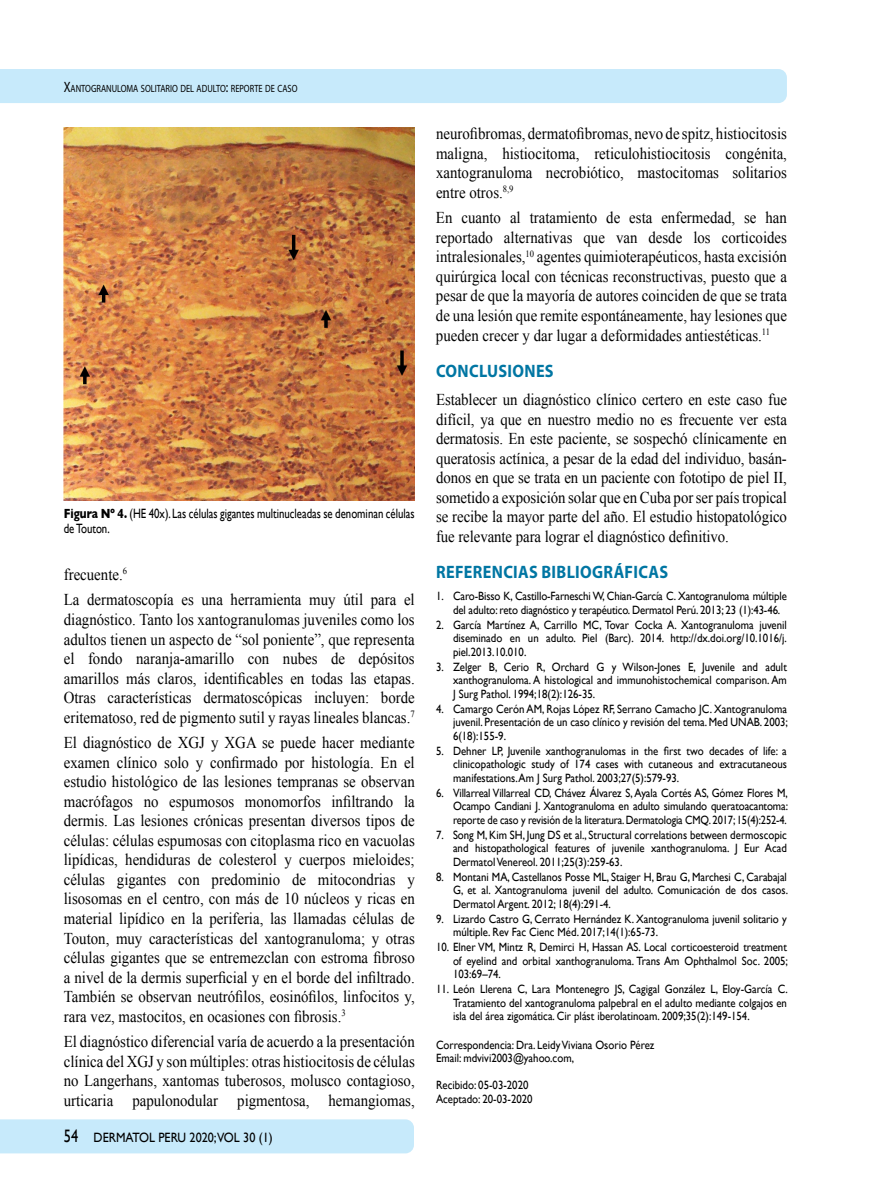
<style>
.page{position:relative;width:872px;height:1191px;background:#fff}
.page>*{position:absolute;margin:0;border:0;box-sizing:border-box;transform-origin:0 0}
.t1{font:700 18px "Myriad Pro";letter-spacing:.02em;color:#0076a3;scale:.9 1}
.t2{font:16.5px/19.5px "Times New Roman";color:#000;text-align:justify;scale:.9 1}
.t3{font:13.5px/15px "Gill Sans";color:#000;scale:.8 1}
.t4{font:13.5px "Gill Sans";color:#000;scale:.9 1}
.t5{font:12px/13.5px "Gill Sans";color:#000;text-align:justify;scale:.9 1}
.t6{font:10.5px "Myriad Pro";color:#000;scale:.8 1}
.s1{font-size:15px}
.s2{font-weight:700}
.s3{font-size:18px}
</style>
<div class="page">
<div style="left:0;top:69px;width:787px;height:34px;background:#c7eafb"></div>
<div style="left:0;top:1119px;width:414px;height:34px;background:#c7eafb"></div>
<img style="left:64px;top:128px;width:351px;height:372px">
<p class="t6" style="left:64px;top:82px;width:293px"><span class="s1">X</span>ANTOGRANULOMA SOLITARIO DEL ADULTO<span class="s1">:</span> REPORTE DE CASO</p>
<p class="t3" style="left:64px;top:506px;width:440px"><span class="s2">Figura Nº 4.</span> (HE 40x). Las células gigantes multinucleadas se denominan células de Touton.</p>
<p class="t2" style="left:64px;top:561px;width:391px;line-height:26px">frecuente.<sup>6<br></sup>La dermatoscopía es una herramienta muy útil para el</p>
<p class="t2" style="left:64px;top:609px;width:391px">diagnóstico. Tanto los xantogranulomas juveniles como los adultos tienen un aspecto de “sol poniente”, que representa el fondo naranja-amarillo con nubes de depósitos amarillos más claros, identificables en todas las etapas.<br>Otras características dermatoscópicas incluyen: borde eritematoso, red de pigmento sutil y rayas lineales blancas.<sup>7</sup></p>
<p class="t2" style="left:64px;top:733px;width:391px">El diagnóstico de XGJ y XGA se puede hacer mediante examen clínico solo y confirmado por histología. En el estudio histológico de las lesiones tempranas se observan macrófagos no espumosos monomorfos infiltrando la dermis. Las lesiones crónicas presentan diversos tipos de células: células espumosas con citoplasma rico en vacuolas lipídicas, hendiduras de colesterol y cuerpos mieloides; células gigantes con predominio de mitocondrias y lisosomas en el centro, con más de 10 núcleos y ricas en material lipídico en la periferia, las llamadas células de Touton, muy características del xantogranuloma; y otras células gigantes que se entremezclan con estroma fibroso a nivel de la dermis superficial y en el borde del infiltrado.<br>También se observan neutrófilos, eosinófilos, linfocitos y, rara vez, mastocitos, en ocasiones con fibrosis.<sup>3</sup></p>
<p class="t2" style="left:64px;top:1031px;width:391px">El diagnóstico diferencial varía de acuerdo a la presentación clínica del XGJ y son múltiples: otras histiocitosis de células no Langerhans, xantomas tuberosos, molusco contagioso, urticaria papulonodular pigmentosa, hemangiomas,</p>
<p class="t4" style="left:64px;top:1129px;width:234px"><span class="s3">54</span> DERMATOL PERU 2020;VOL 30 (1)</p>
<p class="t2" style="left:436px;top:123px;width:391px">neurofibromas, dermatofibromas, nevo de spitz, histiocitosis maligna, histiocitoma, reticulohistiocitosis congénita, xantogranuloma necrobiótico, mastocitomas solitarios entre otros.<sup>8,9</sup></p>
<p class="t2" style="left:436px;top:208px;width:391px">En cuanto al tratamiento de esta enfermedad, se han reportado alternativas que van desde los corticoides intralesionales,<sup>10</sup> agentes quimioterapéuticos, hasta excisión quirúrgica local con técnicas reconstructivas, puesto que a pesar de que la mayoría de autores coinciden de que se trata de una lesión que remite espontáneamente, hay lesiones que pueden crecer y dar lugar a deformidades antiestéticas.<sup>11</sup></p>
<p class="t1" style="left:436px;top:359px;width:132px">CONCLUSIONES</p>
<p class="t2" style="left:436px;top:389px;width:391px">Establecer un diagnóstico clínico certero en este caso fue difícil, ya que en nuestro medio no es frecuente ver esta dermatosis. En este paciente, se sospechó clínicamente en queratosis actínica, a pesar de la edad del individuo, basán&shy;donos en que se trata en un paciente con fototipo de piel II, sometido a exposición solar que en Cuba por ser país tropical se recibe la mayor parte del año. El estudio histopatológico fue relevante para lograr el diagnóstico definitivo.</p>
<p class="t1" style="left:436px;top:560px;width:259px">REFERENCIAS BIBLIOGRÁFICAS</p>
<p class="t5" style="left:453px;top:589px;width:372px;text-indent:-17px">1. Caro-Bisso K, Castillo-Farneschi W, Chian-García C. Xantogranuloma múltiple del adulto: reto diagnóstico y terapéutico. Dermatol Perú. 2013; 23 (1):43-46.</p>
<p class="t5" style="left:453px;top:617px;width:372px;text-indent:-17px">2. García Martínez A, Carrillo MC, Tovar Cocka A. Xantogranuloma juvenil diseminado en un adulto. Piel (Barc). 2014. http://dx.doi.org/10.1016/j. piel.2013.10.010.</p>
<p class="t5" style="left:453px;top:659px;width:372px;text-indent:-17px">3. Zelger B, Cerio R, Orchard G y Wilson-Jones E, Juvenile and adult xanthogranuloma. A histological and immunohistochemical comparison. Am J Surg Pathol. 1994;18(2):126-35.</p>
<p class="t5" style="left:453px;top:701px;width:374px;text-indent:-17px">4. Camargo Cerón AM, Rojas López RF, Serrano Camacho JC. Xantogranuloma juvenil. Presentación de un caso clínico y revisión del tema. Med UNAB. 2003; 6(18):155-9.</p>
<p class="t5" style="left:453px;top:743px;width:372px;text-indent:-17px">5. Dehner LP, Juvenile xanthogranulomas in the first two decades of life: a clinicopathologic study of 174 cases with cutaneous and extracutaneous manifestations. Am J Surg Pathol. 2003;27(5):579-93.</p>
<p class="t5" style="left:453px;top:785px;width:374px;text-indent:-17px">6. Villarreal Villarreal CD, Chávez Álvarez S, Ayala Cortés AS, Gómez Flores M, Ocampo Candiani J. Xantogranuloma en adulto simulando queratoacantoma: reporte de caso y revisión de la literatura. Dermatologia CMQ. 2017; 15(4):252-4.</p>
<p class="t5" style="left:453px;top:827px;width:372px;text-indent:-17px">7. Song M, Kim SH, Jung DS et al., Structural correlations between dermoscopic and histopathological features of juvenile xanthogranuloma. J Eur Acad Dermatol Venereol. 2011;25(3):259-63.</p>
<p class="t5" style="left:453px;top:869px;width:374px;text-indent:-17px">8. Montani MA, Castellanos Posse ML, Staiger H, Brau G, Marchesi C, Carabajal G, et al. Xantogranuloma juvenil del adulto. Comunicación de dos casos.<br>Dermatol Argent. 2012; 18(4):291-4.</p>
<p class="t5" style="left:453px;top:911px;width:372px;text-indent:-17px">9. Lizardo Castro G, Cerrato Hernández K. Xantogranuloma juvenil solitario y múltiple. Rev Fac Cienc Méd. 2017;14(1):65-73.</p>
<p class="t5" style="left:453px;top:940px;width:374px;text-indent:-17px">10. Elner VM, Mintz R, Demirci H, Hassan AS. Local corticoesteroid treatment of eyelind and orbital xanthogranuloma. Trans Am Ophthalmol Soc. 2005; 103:69–74.</p>
<p class="t5" style="left:453px;top:982px;width:374px;text-indent:-17px">11. León Llerena C, Lara Montenegro JS, Cagigal González L, Eloy-García C.<br>Tratamiento del xantogranuloma palpebral en el adulto mediante colgajos en isla del área zigomática. Cir plást iberolatinoam. 2009;35(2):149-154.</p>
<p class="t5" style="left:436px;top:1037px;width:244px">Correspondencia: Dra. Leidy Viviana Osorio Pérez<br>Email: mdvivi2003@yahoo.com,</p>
<p class="t5" style="left:436px;top:1078px;width:109px">Recibido: 05-03-2020<br>Aceptado: 20-03-2020</p>
</div>
